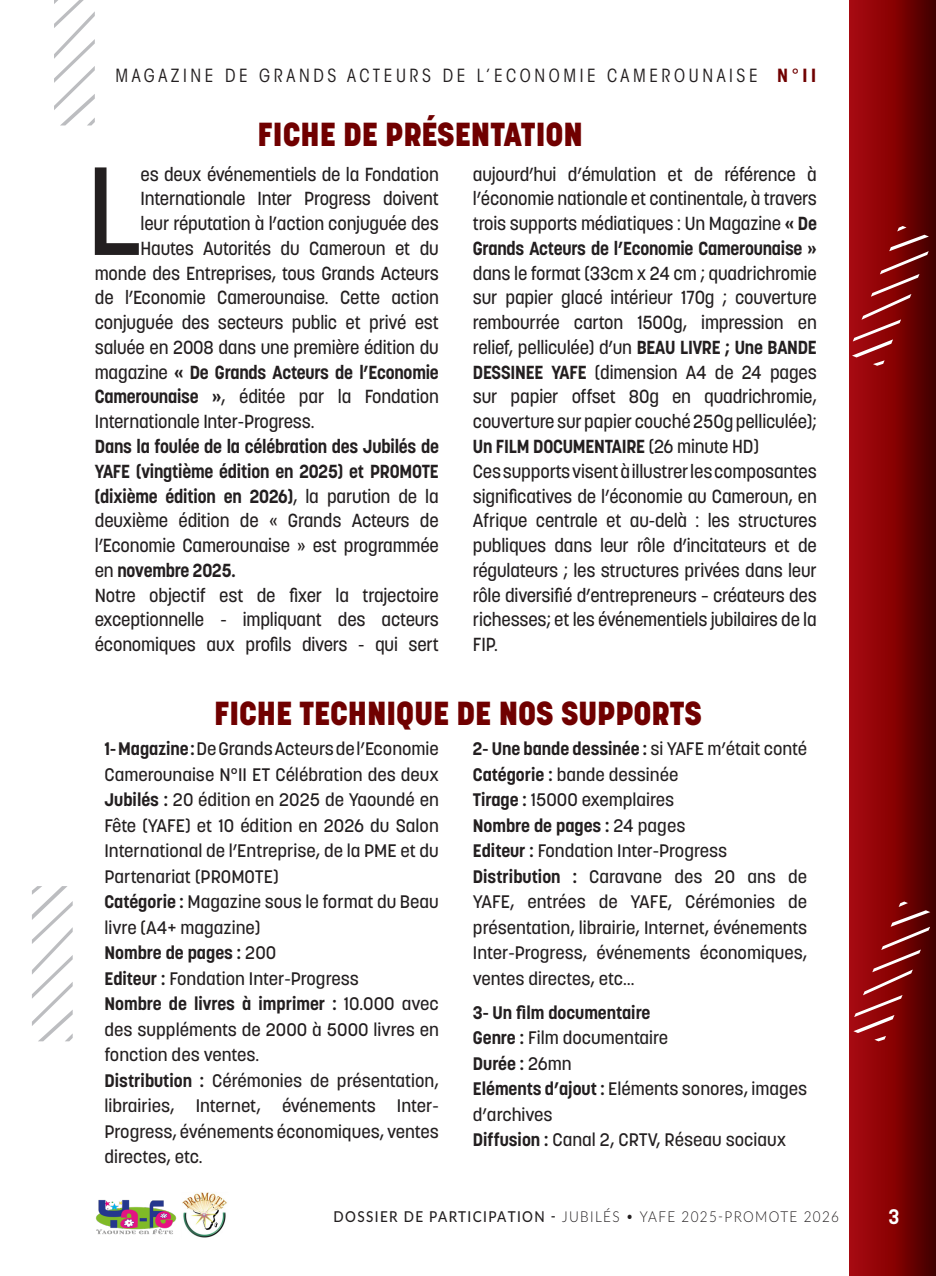
<style>
.page{position:relative;width:936px;height:1276px;background:#fff}
.page>*{position:absolute;margin:0;border:0;box-sizing:border-box;transform-origin:0 0}
.t1{font:500 124.05px "Korolev";color:#231f20;scale:.96 1}
.t2{font:800 33px "Korolev";color:#700000}
.t3{font:700 21px "Abel Pro";color:#fff}
.t4{font:500 18.75px/24.8px "Korolev";letter-spacing:-.01em;color:#231f20;text-align:justify;scale:.96 1}
.t5{font:700 18.75px/24.8px "Korolev";letter-spacing:-.01em;color:#231f20;text-align:justify;scale:.96 1}
.t6{font:500 18px/25.5px "Korolev";color:#231f20;text-align:justify}
.t7{font:700 18px "Korolev";color:#231f20}
.t8{font:condensed 18px "ITC Avant Garde Std";letter-spacing:.2em;color:#231f20}
.t9{font:300 15px "Lato";letter-spacing:.1em;color:#231f20;scale:.9 1}
.s1{font-weight:700;color:#700000}
.s2{font-weight:700}
.s3{font-weight:500}
</style>
<div class="page">
<div style="left:849px;top:0;width:86px;height:1276px;background:linear-gradient(to right,#b3080f,#4c0000)"></div>
<svg style="left:853px;top:901px;width:77px;height:140px"></svg>
<svg style="left:851px;top:226px;width:77px;height:140px"></svg>
<img style="left:96px;top:1199px;width:81px;height:36px">
<img style="left:182px;top:1192px;width:45px;height:46px">
<svg style="left:54px;top:0;width:41px;height:125px"></svg>
<svg style="left:32px;top:886px;width:41px;height:155px"></svg>
<p class="t8" style="left:115px;top:64px;width:702px">MAGAZINE DE GRANDS ACTEURS DE L’ECONOMIE CAMEROUNAISE <span class="s1">N°II</span></p>
<p class="t2" style="left:257px;top:114px;width:327px">FICHE DE PRÉSENTATION</p>
<p class="t1" style="left:86px;top:133px;width:60px">L</p>
<p class="t4" style="left:141px;top:162px;width:312px">es deux événementiels de la Fondation</p>
<p class="t4" style="left:473px;top:162px;width:360px">aujourd’hui d’émulation et de référence à l’économie nationale et continentale, à travers trois supports médiatiques : Un Magazine <span class="s2">« De Grands Acteurs de l’Economie Camerounaise » </span>dans le format (33cm x 24 cm ; quadrichromie sur papier glacé intérieur 170g ; couverture rembourrée carton 1500g, impression en relief, pelliculée) d’un <span class="s2">BEAU LIVRE ; Une BANDE DESSINEE YAFE</span> (dimension A4 de 24 pages sur papier offset 80g en quadrichromie, couverture sur papier couché 250g pelliculée); <span class="s2">Un FILM DOCUMENTAIRE</span> (26 minute HD)</p>
<p class="t4" style="left:473px;top:459px;width:360px">Ces supports visent à illustrer les composantes significatives de l’économie au Cameroun, en Afrique centrale et au-delà : les structures publiques dans leur rôle d’incitateurs et de régulateurs ; les structures privées dans leur rôle diversifié d’entrepreneurs – créateurs des richesses; et les événementiels jubilaires de la FIP.</p>
<p class="t4" style="left:141px;top:186px;width:312px">Internationale Inter Progress doivent</p>
<p class="t4" style="left:141px;top:211px;width:312px">leur réputation à l’action conjuguée des</p>
<p class="t4" style="left:141px;top:236px;width:312px">Hautes Autorités du Cameroun et du</p>
<p class="t4" style="left:95px;top:261px;width:360px">monde des Entreprises, tous Grands Acteurs</p>
<p class="t4" style="left:95px;top:285px;width:360px">de l’Economie Camerounaise. Cette action</p>
<p class="t4" style="left:95px;top:310px;width:360px">conjuguée des secteurs public et privé est</p>
<p class="t4" style="left:95px;top:335px;width:360px">saluée en 2008 dans une première édition du</p>
<p class="t5" style="left:95px;top:360px;width:360px"><span class="s3">magazine</span> « De Grands Acteurs de l’Economie</p>
<p class="t4" style="left:95px;top:384px;width:360px"><span class="s2">Camerounaise »</span>, éditée par la Fondation</p>
<p class="t4" style="left:95px;top:409px;width:230px">Internationale Inter-Progress.</p>
<p class="t5" style="left:95px;top:434px;width:360px">Dans la foulée de la célébration des Jubilés de YAFE (vingtième édition en 2025) et PROMOTE (dixième édition en 2026)<span class="s3">, la parution de la deuxième édition de « Grands Acteurs de l’Economie Camerounaise » est programmée en</span> novembre 2025.</p>
<p class="t4" style="left:95px;top:582px;width:360px">Notre objectif est de fixer la trajectoire exceptionnelle - impliquant des acteurs économiques aux profils divers - qui sert</p>
<p class="t2" style="left:214px;top:693px;width:489px">FICHE TECHNIQUE DE NOS SUPPORTS</p>
<p class="t6" style="left:104px;top:736px;width:336px"><span class="s2">1- Magazine :</span> De Grands Acteurs de l’Economie Camerounaise N°II ET Célébration des deux <span class="s2">Jubilés :</span> 20 édition en 2025 de Yaoundé en Fête (YAFE) et 10 édition en 2026 du Salon International de l’Entreprise, de la PME et du Partenariat (PROMOTE)</p>
<p class="t6" style="left:104px;top:889px;width:336px"><span class="s2">Catégorie :</span> Magazine sous le format du Beau livre (A4+ magazine)</p>
<p class="t7" style="left:104px;top:941px;width:173px">Nombre de pages : <span class="s3">200</span></p>
<p class="t6" style="left:104px;top:965px;width:256px"><span class="s2">Editeur :</span> Fondation Inter-Progress</p>
<p class="t6" style="left:104px;top:991px;width:336px"><span class="s2">Nombre de livres à imprimer :</span> 10.000 avec des suppléments de 2000 à 5000 livres en fonction des ventes.</p>
<p class="t6" style="left:104px;top:1067px;width:336px"><span class="s2">Distribution :</span> Cérémonies de présentation, librairies, Internet, événements Inter-Progress, événements économiques, ventes directes, etc.</p>
<p class="t7" style="left:473px;top:737px;width:336px">2- Une bande dessinée : <span class="s3">si YAFE m’était conté</span></p>
<p class="t6" style="left:473px;top:761px;width:207px"><span class="s2">Catégorie :</span> bande dessinée</p>
<p class="t6" style="left:473px;top:787px;width:203px"><span class="s2">Tirage :</span> 15000 exemplaires</p>
<p class="t7" style="left:473px;top:814px;width:214px">Nombre de pages : <span class="s3">24 pages</span></p>
<p class="t6" style="left:473px;top:838px;width:256px"><span class="s2">Editeur :</span> Fondation Inter-Progress</p>
<p class="t6" style="left:473px;top:863px;width:336px"><span class="s2">Distribution :</span> Caravane des 20 ans de YAFE, entrées de YAFE, Cérémonies de présentation, librairie, Internet, événements Inter-Progress, événements économiques, ventes directes, etc…</p>
<p class="t7" style="left:473px;top:1001px;width:179px">3- Un film documentaire</p>
<p class="t6" style="left:473px;top:1025px;width:197px"><span class="s2">Genre :</span> Film documentaire</p>
<p class="t7" style="left:473px;top:1052px;width:100px">Durée : <span class="s3">26mn</span></p>
<p class="t6" style="left:473px;top:1076px;width:336px"><span class="s2">Eléments d’ajout :</span> Eléments sonores, images d’archives</p>
<p class="t6" style="left:473px;top:1127px;width:315px"><span class="s2">Diffusion :</span> Canal 2, CRTV, Réseau sociaux</p>
<p class="t9" style="left:333px;top:1206px;width:563px"><span class="s3">DOSSIER DE PARTICIPATION -</span> JUBILÉS • YAFE 2025-PROMOTE 2026</p>
<p class="t3" style="left:888px;top:1202px;width:13px">3</p>
</div>
